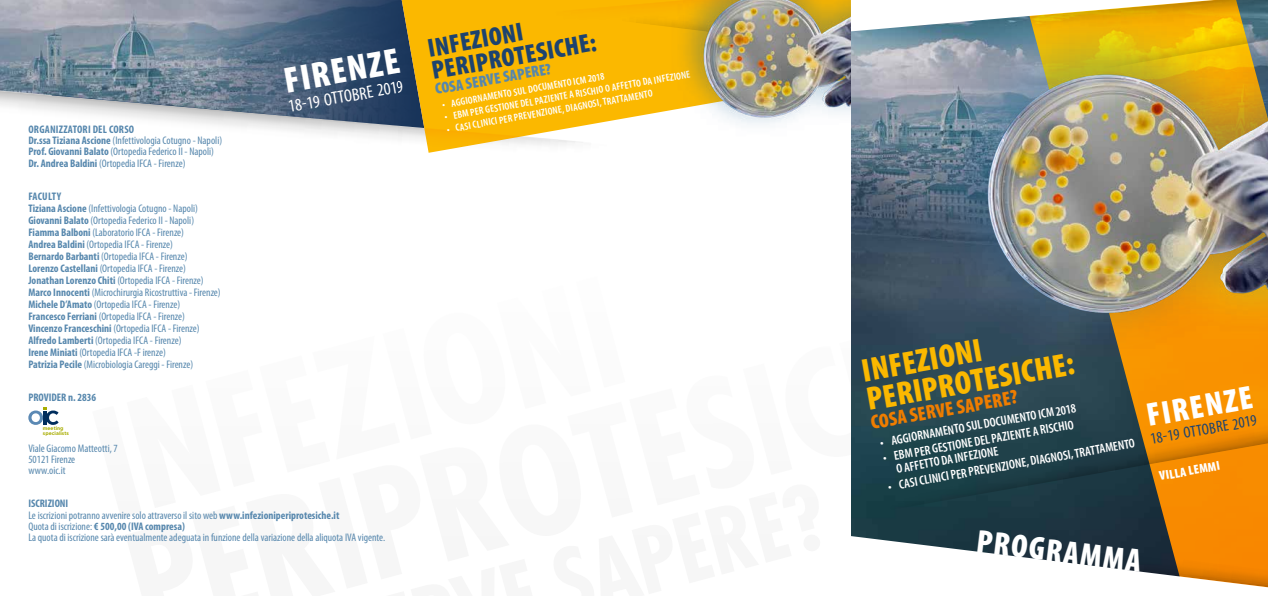
<style>
.page{position:relative;width:1268px;height:596px;background:#fff}
.page>*{position:absolute;margin:0;border:0;box-sizing:border-box;transform-origin:0 0}
.t1{font:900 condensed 36.6px "Myriad Pro";color:#fff}
.t2{font:900 condensed 33px/29px "Myriad Pro";color:#fbb800}
.t3{font:900 condensed 33px "Myriad Pro";color:#fff}
.t4{font:900 condensed 26.1px/23px "Myriad Pro";color:#1d436f}
.t5{font:900 condensed 20px "Myriad Pro";color:#ef7d00}
.t6{font:condensed 17.7px "Myriad Pro";color:#fff}
.t7{font:condensed 16px "Myriad Pro";color:#1d436f}
.t8{font:900 condensed 15.8px "Myriad Pro";color:#5687ad}
.t9{font:600 condensed 13px/13px "Myriad Pro";color:#fff}
.t10{font:900 condensed 13px "Myriad Pro";color:#fff}
.t11{font:condensed 11px/12px "Myriad Pro";color:#5687ad}
.t12{font:700 condensed 11px "Myriad Pro";color:#5687ad}
.t13{font:600 condensed 10.3px "Myriad Pro";color:#fff}
.t14{font:700 4.9px/4.6px "Gotham";color:#a8ad00}
.s1{font-weight:700}
</style>
<div class="page">
<img style="left:0;top:0;width:398px;height:128px">
<svg style="left:398px;top:0;width:228px;height:153px;fill:#fbb800"></svg>
<div style="left:602px;top:0;width:24px;height:101px;background:#fbb800"></div>
<img style="left:626px;top:0;width:224px;height:125px">
<img style="left:851px;top:363px;width:155px;height:171px">
<svg style="left:1006px;top:363px;width:261px;height:165px"></svg>
<img style="left:866px;top:414px;width:401px;height:99px">
<img style="left:999px;top:528px;width:268px;height:6px">
<svg style="left:851px;top:534px;width:416px;height:54px"></svg>
<img style="left:850px;top:99px;width:417px;height:264px">
<svg style="left:850px;top:0;width:417px;height:99px"></svg>
<svg style="left:28px;top:407px;width:31px;height:17px"></svg>
<h1 class="t1" style="left:281px;top:60px;width:118px;rotate:-10deg">FIRENZE</h1>
<h3 class="t6" style="left:287px;top:97px;width:118px;rotate:-10deg">18-19 OTTOBRE 2019</h3>
<p class="t11" style="left:28px;top:124px;width:195px;line-height:11px"><span class="s1">ORGANIZZATORI DEL CORSO<br>Dr.ssa Tiziana Ascione</span> (Infettivologia Cotugno - Napoli)<br><span class="s1">Prof. Giovanni Balato</span> (Ortopedia Federico II - Napoli)<br><span class="s1">Dr. Andrea Baldini</span> (Ortopedia IFCA - Firenze)</p>
<p class="t11" style="left:28px;top:190px;width:194px"><span class="s1">FACULTY<br>Tiziana Ascione</span> (Infettivologia Cotugno - Napoli)<br><span class="s1">Giovanni Balato</span> (Ortopedia Federico II - Napoli)<br><span class="s1">Fiamma Balboni</span> (Laboratorio IFCA - Firenze)<br><span class="s1">Andrea Baldini</span> (Ortopedia IFCA - Firenze)<br><span class="s1">Bernardo Barbanti</span> (Ortopedia IFCA - Firenze)<br><span class="s1">Lorenzo Castellani</span> (Ortopedia IFCA - Firenze)<br><span class="s1">Jonathan Lorenzo Chiti</span> (Ortopedia IFCA - Firenze)<br><span class="s1">Marco Innocenti</span> (Microchirurgia Ricostruttiva - Firenze)<br><span class="s1">Michele D’Amato</span> (Ortopedia IFCA - Firenze)<br><span class="s1">Francesco Ferriani</span> (Ortopedia IFCA - Firenze)<br><span class="s1">Vincenzo Franceschini</span> (Ortopedia IFCA - Firenze)<br><span class="s1">Alfredo Lamberti</span> (Ortopedia IFCA - Firenze)<br><span class="s1">Irene Miniati</span> (Ortopedia IFCA -F irenze)<br><span class="s1">Patrizia Pecile</span> (Microbiologia Careggi - Firenze)</p>
<p class="t12" style="left:28px;top:391px;width:69px">PROVIDER n. 2836</p>
<p class="t14" style="left:43px;top:426px;width:27px">meeting specialists</p>
<p class="t11" style="left:28px;top:442px;width:91px;line-height:11px">Viale Giacomo Matteotti, 7<br>50121 Firenze<br>www.oic.it</p>
<p class="t11" style="left:28px;top:497px;width:312px"><span class="s1">ISCRIZIONI<br></span>Le iscrizioni potranno avvenire solo attraverso il sito web <span class="s1">www.infezioniperiprotesiche.it</span></p>
<p class="t11" style="left:28px;top:520px;width:358px;line-height:11px">Quota di iscrizione: <span class="s1">€ 500,00 (IVA compresa)<br></span>La quota di iscrizione sarà eventualmente adeguata in funzione della variazione della aliquota IVA vigente.</p>
<h3 class="t4" style="left:426px;top:37px;width:168px;rotate:-10deg">INFEZIONI<br>PERIPROTESICHE:</h3>
<h3 class="t8" style="left:433px;top:80px;width:119px;rotate:-10deg">COSA SERVE SAPERE?</h3>
<p class="t13" style="left:443px;top:111px;width:251px;rotate:-10deg">• EBM PER GESTIONE DEL PAZIENTE A RISCHIO O AFFETTO DA INFEZIONE</p>
<p class="t13" style="left:441px;top:99px;width:166px;rotate:-10deg">• AGGIORNAMENTO SUL DOCUMENTO ICM 2018</p>
<p class="t13" style="left:445px;top:124px;width:210px;rotate:-10deg">• CASI CLINICI PER PREVENZIONE, DIAGNOSI, TRATTAMENTO</p>
<h2 class="t2" style="left:859px;top:357px;width:212px;rotate:-10deg">INFEZIONI<br>PERIPROTESICHE:</h2>
<h3 class="t5" style="left:868px;top:411px;width:150px;rotate:-10deg">COSA SERVE SAPERE?</h3>
<p class="t9" style="left:878px;top:436px;width:200px;rotate:-10deg">• AGGIORNAMENTO SUL DOCUMENTO ICM 2018</p>
<p class="t9" style="left:892px;top:449px;width:184px;text-indent:-11px;rotate:-10deg">• EBM PER GESTIONE DEL PAZIENTE A RISCHIO<br>O AFFETTO DA INFEZIONE</p>
<p class="t9" style="left:886px;top:480px;width:252px;rotate:-10deg">• CASI CLINICI PER PREVENZIONE, DIAGNOSI, TRATTAMENTO</p>
<h2 class="t3" style="left:1143px;top:397px;width:109px;rotate:-10deg">FIRENZE</h2>
<h3 class="t7" style="left:1148px;top:430px;width:109px;rotate:-10deg">18-19 OTTOBRE 2019</h3>
<p class="t10" style="left:1157px;top:468px;width:63px;rotate:-10deg">VILLA LEMMI</p>
<h2 class="t3" style="left:978px;top:522px;width:167px;rotate:7deg">PROGRAMMA</h2>
</div>
